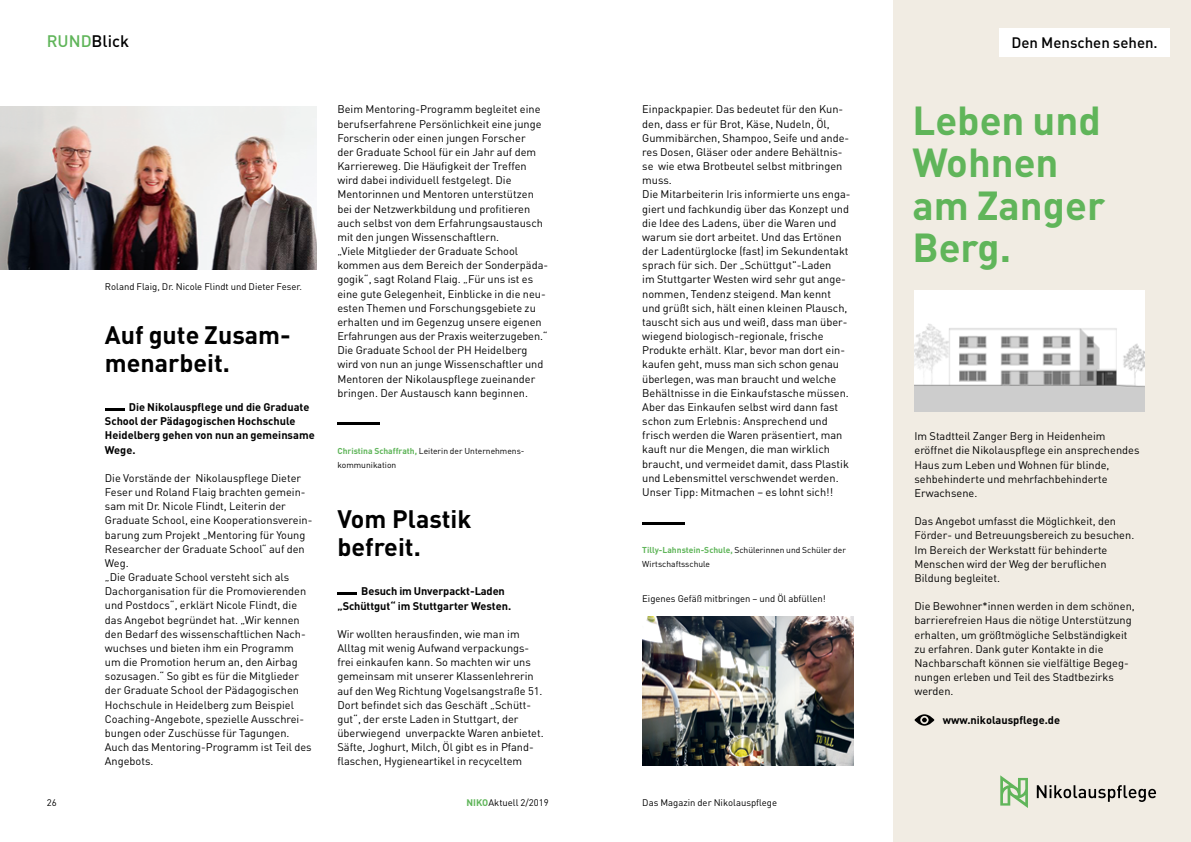
<style>
.page{position:relative;width:1191px;height:842px;background:#fff}
.page>*{position:absolute;margin:0;border:0;box-sizing:border-box;transform-origin:0 0}
.t1{font:700 40px/42.5px "DIN";color:#60b55a}
.t2{font:700 25px/28.4px "DIN";color:#000}
.t3{font:500 16.5px "DIN";color:#000}
.t4{font:500 15px "DIN";color:#000}
.t5{font:11px/14.2px "DIN";color:#000}
.t6{font:700 11px/14.2px "DIN";color:#000}
.t7{font:9.5px "DIN";color:#000}
.t8{font:8.5px/14.2px "DIN";color:#000}
.s1{color:#60b55a}
.s2{font-weight:700;color:#60b55a}
</style>
<div class="page">
<div style="left:893px;top:0;width:298px;height:842px;background:#f1ece3"></div>
<img style="left:642px;top:617px;width:211px;height:148px">
<img style="left:914px;top:291px;width:230px;height:120px">
<svg style="left:914px;top:714px;width:20px;height:12px"></svg>
<div style="left:999px;top:28px;width:170px;height:29px;background:#fff"></div>
<svg style="left:1036px;top:785px;width:120px;height:17px"></svg>
<svg style="left:1000px;top:775px;width:28px;height:33px"></svg>
<hr style="left:337px;top:592px;width:20px;height:3px;background:#000">
<hr style="left:337px;top:422px;width:43px;height:3px;background:#000">
<img style="left:0;top:106px;width:316px;height:163px">
<hr style="left:642px;top:522px;width:43px;height:2px;background:#000">
<hr style="left:105px;top:408px;width:20px;height:3px;background:#000">
<h3 class="t3" style="left:47px;top:31px;width:84px"><span class="s1">RUND</span>Blick</h3>
<h3 class="t3" style="left:1061px;top:31px;width:84px"><span class="s1">RUND</span>Blick</h3>
<h3 class="t4" style="left:1011px;top:33px;width:148px">Den Menschen sehen.</h3>
<p class="t7" style="left:105px;top:281px;width:198px">Roland Flaig, Dr. Nicole Flindt und Dieter Feser.</p>
<h2 class="t2" style="left:105px;top:319px;width:187px">Auf gute Zusam&shy;menarbeit.</h2>
<p class="t6" style="left:105px;top:399px;width:211px;text-indent:24px">Die Nikolauspflege und die Graduate<br>School der Pädagogischen Hochschule<br>Heidelberg gehen von nun an gemeinsame<br>Wege.</p>
<p class="t5" style="left:105px;top:471px;width:209px">Die Vorstände der Nikolauspflege Dieter Feser und Roland Flaig brachten gemein&shy;sam mit Dr. Nicole Flindt, Leiterin der Graduate School, eine Kooperationsverein&shy;barung zum Projekt „Mentoring für Young Researcher der Graduate School“ auf den Weg.<br>„Die Graduate School versteht sich als Dachorganisation für die Promovierenden und Postdocs“, erklärt Nicole Flindt, die das Angebot begründet hat. „Wir kennen den Bedarf des wissenschaftlichen Nach&shy;wuchses und bieten ihm ein Programm<br>um die Promotion herum an, den Airbag sozusagen.“ So gibt es für die Mitglieder der Graduate School der Pädagogischen Hochschule in Heidelberg zum Beispiel Coaching-Angebote, spezielle Ausschrei&shy;bungen oder Zuschüsse für Tagungen.<br>Auch das Mentoring-Programm ist Teil des Angebots.</p>
<p class="t5" style="left:337px;top:102px;width:212px">Beim Mentoring-Programm begleitet eine berufserfahrene Persönlichkeit eine junge Forscherin oder einen jungen Forscher<br>der Graduate School für ein Jahr auf dem Karriereweg. Die Häufigkeit der Treffen wird dabei individuell festgelegt. Die Mentorinnen und Mentoren unterstützen bei der Netzwerkbildung und profitieren auch selbst von dem Erfahrungsaustausch mit den jungen Wissenschaftlern.<br>„Viele Mitglieder der Graduate School kommen aus dem Bereich der Sonderpäda&shy;gogik“, sagt Roland Flaig. „Für uns ist es eine gute Gelegenheit, Einblicke in die neu&shy;esten Themen und Forschungsgebiete zu erhalten und im Gegenzug unsere eigenen Erfahrungen aus der Praxis weiterzugeben.“ Die Graduate School der PH Heidelberg wird von nun an junge Wissenschaftler und Mentoren der Nikolauspflege zueinander bringen. Der Austausch kann beginnen.</p>
<p class="t8" style="left:337px;top:443px;width:189px"><span class="s2">Christina Schaffrath,</span> Leiterin der Unternehmens&shy;kommunikation</p>
<h2 class="t2" style="left:337px;top:504px;width:135px">Vom Plastik befreit.</h2>
<p class="t6" style="left:337px;top:584px;width:175px;text-indent:24px">Besuch im Unverpackt-Laden „Schüttgut“ im Stuttgarter Westen.</p>
<p class="t5" style="left:337px;top:627px;width:208px">Wir wollten herausfinden, wie man im Alltag mit wenig Aufwand verpackungs&shy;frei einkaufen kann. So machten wir uns gemeinsam mit unserer Klassenlehrerin auf den Weg Richtung Vogelsangstraße 51.<br>Dort befindet sich das Geschäft „Schütt&shy;gut“, der erste Laden in Stuttgart, der überwiegend unverpackte Waren anbietet.<br>Säfte, Joghurt, Milch, Öl gibt es in Pfand&shy;flaschen, Hygieneartikel in recyceltem</p>
<p class="t5" style="left:642px;top:102px;width:210px">Einpackpapier. Das bedeutet für den Kun&shy;den, dass er für Brot, Käse, Nudeln, Öl, Gummibärchen, Shampoo, Seife und ande&shy;res Dosen, Gläser oder andere Behältnis&shy;se wie etwa Brotbeutel selbst mitbringen muss.<br>Die Mitarbeiterin Iris informierte uns enga&shy;giert und fachkundig über das Konzept und die Idee des Ladens, über die Waren und warum sie dort arbeitet. Und das Ertönen der Ladentürglocke (fast) im Sekundentakt sprach für sich. Der „Schüttgut"-Laden<br>im Stuttgarter Westen wird sehr gut ange&shy;nommen, Tendenz steigend. Man kennt und grüßt sich, hält einen kleinen Plausch, tauscht sich aus und weiß, dass man über&shy;wiegend biologisch-regionale, frische Produkte erhält. Klar, bevor man dort ein&shy;kaufen geht, muss man sich schon genau überlegen, was man braucht und welche Behältnisse in die Einkaufstasche müssen.<br>Aber das Einkaufen selbst wird dann fast schon zum Erlebnis: Ansprechend und frisch werden die Waren präsentiert, man kauft nur die Mengen, die man wirklich braucht, und vermeidet damit, dass Plastik und Lebensmittel verschwendet werden.<br>Unser Tipp: Mitmachen – es lohnt sich!!</p>
<p class="t8" style="left:642px;top:542px;width:205px"><span class="s2">Tilly-Lahnstein-Schule,</span> Schülerinnen und Schüler der<br>Wirtschaftsschule</p>
<p class="t7" style="left:642px;top:593px;width:185px">Eigenes Gefäß mitbringen – und Öl abfüllen!</p>
<p class="t7" style="left:47px;top:797px;width:11px">26</p>
<p class="t7" style="left:466px;top:797px;width:84px"><span class="s2">NIKO</span>Aktuell 2/2019</p>
<p class="t7" style="left:642px;top:797px;width:136px">Das Magazin der Nikolauspflege</p>
<h1 class="t1" style="left:912px;top:97px;width:194px">Leben und<br>Wohnen am Zanger<br>Berg.</h1>
<p class="t5" style="left:914px;top:429px;width:226px">Im Stadtteil Zanger Berg in Heidenheim eröffnet die Nikolauspflege ein ansprechendes Haus zum Leben und Wohnen für blinde, sehbehinderte und mehrfachbehinderte Erwachsene.</p>
<p class="t5" style="left:914px;top:514px;width:221px">Das Angebot umfasst die Möglichkeit, den Förder- und Betreuungsbereich zu besuchen.<br>Im Bereich der Werkstatt für behinderte Menschen wird der Weg der beruflichen Bildung begleitet.</p>
<p class="t5" style="left:914px;top:599px;width:222px">Die Bewohner*innen werden in dem schönen, barrierefreien Haus die nötige Unterstützung erhalten, um größtmögliche Selbständigkeit zu erfahren. Dank guter Kontakte in die Nachbarschaft können sie vielfältige Begeg&shy;nungen erleben und Teil des Stadtbezirks werden.</p>
<p class="t6" style="left:943px;top:712px;width:119px">www.nikolauspflege.de</p>
</div>
